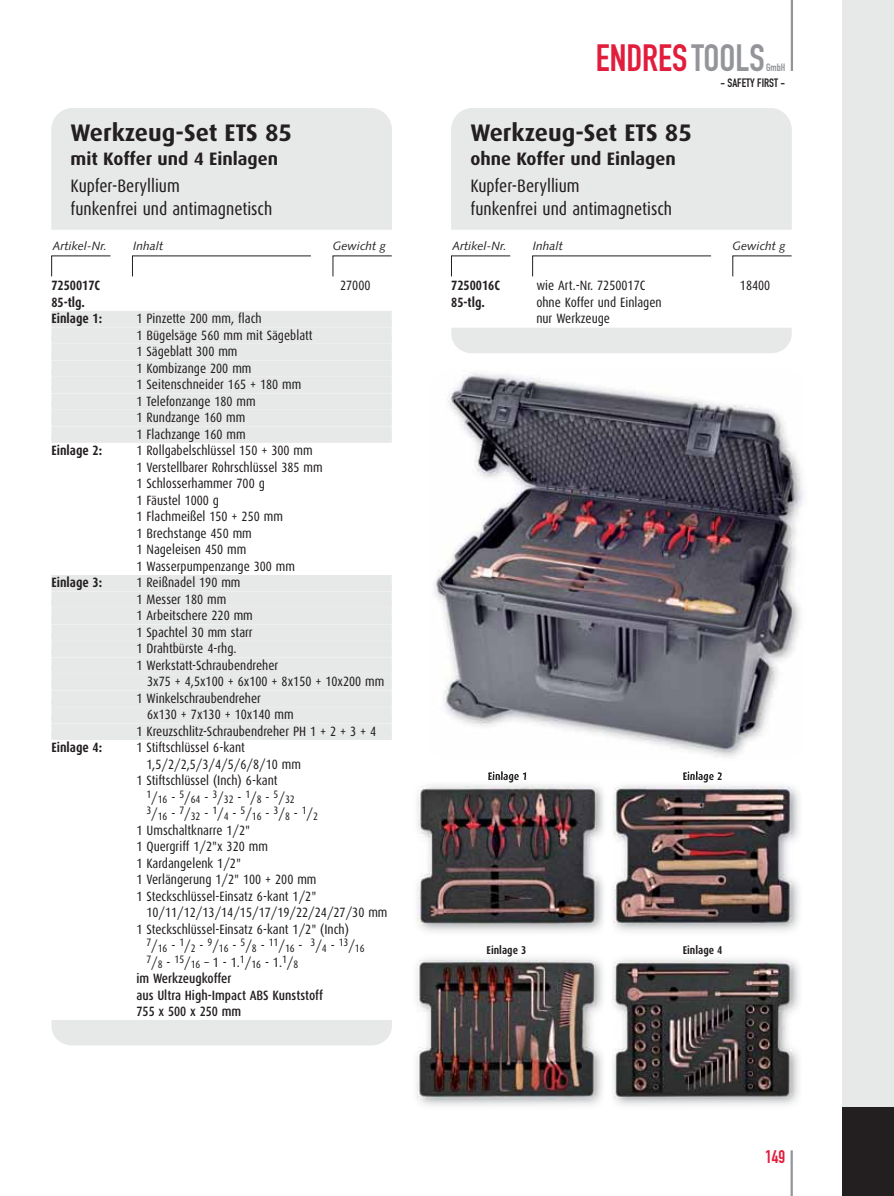
<style>
.page{position:relative;width:894px;height:1196px;background:#fff}
.page>*{position:absolute;margin:0;border:0;box-sizing:border-box;transform-origin:0 0}
.t1{font:37.5px "DIN Engschrift Alternate";color:#e21d3c}
.t2{font:700 24px "Dax";color:#231f20}
.t3{font:18px/22.5px "Dax Condensed";color:#231f20}
.t4{font:700 18px "Dax";color:#231f20}
.t5{font:18px "DIN Engschrift Alternate";color:#e21d3c}
.t6{font:13.5px/16.5px "Dax Condensed";color:#231f20}
.t7{font:500 13.5px/16.5px "Dax Condensed";color:#231f20}
.t8{font:700 13.5px/16.5px "Dax Condensed";color:#231f20}
.t9{font:italic 12px "Syntax";color:#231f20}
.t10{font:12px "DIN Engschrift Alternate";color:#231f20}
.t11{font:700 11.25px "Dax Condensed";color:#231f20}
.t12{font:10.8px/16.5px "Dax Condensed";color:#231f20}
.t13{font:10.5px "DIN Engschrift Alternate";color:#939598}
.s1{font-size:13.5px}
.s2{font-weight:400}
.s3{color:#939598}
</style>
<div class="page">
<div style="left:842px;top:0;width:51px;height:1195px;background:#e7e8e8"></div>
<hr style="left:790px;top:0;width:3px;height:71px;background:#939598">
<hr style="left:790px;top:1150px;width:2px;height:45px;background:#939598">
<div style="left:842px;top:1107px;width:51px;height:88px;background:#231f20"></div>
<svg style="left:451px;top:255px;width:59px;height:22px"></svg>
<svg style="left:532px;top:255px;width:179px;height:22px"></svg>
<svg style="left:732px;top:255px;width:60px;height:22px"></svg>
<div style="left:451px;top:328px;width:340px;height:25px;background:#e7e8e8"></div>
<img style="left:417px;top:776px;width:186px;height:156px">
<img style="left:418px;top:786px;width:178px;height:138px">
<img style="left:615px;top:776px;width:185px;height:156px">
<img style="left:613px;top:786px;width:178px;height:138px">
<img style="left:416px;top:958px;width:384px;height:148px">
<img style="left:417px;top:960px;width:178px;height:138px">
<img style="left:613px;top:961px;width:178px;height:136px">
<svg style="left:51px;top:255px;width:60px;height:22px"></svg>
<svg style="left:132px;top:255px;width:179px;height:22px"></svg>
<svg style="left:332px;top:255px;width:60px;height:22px"></svg>
<div style="left:51px;top:311px;width:341px;height:13px;background:#e7e8e8"></div>
<div style="left:51px;top:320px;width:341px;height:7px;background:#e7e8e8"></div>
<div style="left:51px;top:327px;width:341px;height:14px;background:#e7e8e8"></div>
<div style="left:51px;top:336px;width:341px;height:8px;background:#e7e8e8"></div>
<div style="left:51px;top:344px;width:341px;height:13px;background:#e7e8e8"></div>
<div style="left:51px;top:353px;width:341px;height:7px;background:#e7e8e8"></div>
<div style="left:51px;top:360px;width:341px;height:14px;background:#e7e8e8"></div>
<div style="left:51px;top:369px;width:341px;height:8px;background:#e7e8e8"></div>
<div style="left:51px;top:377px;width:341px;height:13px;background:#e7e8e8"></div>
<div style="left:51px;top:386px;width:341px;height:7px;background:#e7e8e8"></div>
<div style="left:51px;top:393px;width:341px;height:14px;background:#e7e8e8"></div>
<div style="left:51px;top:402px;width:341px;height:8px;background:#e7e8e8"></div>
<div style="left:51px;top:410px;width:341px;height:13px;background:#e7e8e8"></div>
<div style="left:51px;top:419px;width:341px;height:7px;background:#e7e8e8"></div>
<div style="left:51px;top:426px;width:341px;height:14px;background:#e7e8e8"></div>
<div style="left:51px;top:435px;width:341px;height:8px;background:#e7e8e8"></div>
<div style="left:51px;top:575px;width:341px;height:13px;background:#e7e8e8"></div>
<div style="left:51px;top:584px;width:341px;height:7px;background:#e7e8e8"></div>
<div style="left:51px;top:591px;width:341px;height:14px;background:#e7e8e8"></div>
<div style="left:51px;top:600px;width:341px;height:8px;background:#e7e8e8"></div>
<div style="left:51px;top:608px;width:341px;height:13px;background:#e7e8e8"></div>
<div style="left:51px;top:617px;width:341px;height:7px;background:#e7e8e8"></div>
<div style="left:51px;top:624px;width:341px;height:14px;background:#e7e8e8"></div>
<div style="left:51px;top:633px;width:341px;height:8px;background:#e7e8e8"></div>
<div style="left:51px;top:641px;width:341px;height:13px;background:#e7e8e8"></div>
<div style="left:51px;top:650px;width:341px;height:7px;background:#e7e8e8"></div>
<div style="left:51px;top:657px;width:341px;height:14px;background:#e7e8e8"></div>
<div style="left:51px;top:666px;width:341px;height:8px;background:#e7e8e8"></div>
<div style="left:51px;top:674px;width:341px;height:13px;background:#e7e8e8"></div>
<div style="left:51px;top:683px;width:341px;height:7px;background:#e7e8e8"></div>
<div style="left:51px;top:690px;width:341px;height:14px;background:#e7e8e8"></div>
<div style="left:51px;top:699px;width:341px;height:8px;background:#e7e8e8"></div>
<div style="left:51px;top:707px;width:341px;height:13px;background:#e7e8e8"></div>
<div style="left:51px;top:716px;width:341px;height:7px;background:#e7e8e8"></div>
<div style="left:51px;top:723px;width:341px;height:14px;background:#e7e8e8"></div>
<div style="left:51px;top:732px;width:341px;height:8px;background:#e7e8e8"></div>
<div style="left:51px;top:1020px;width:341px;height:25px;background:#e7e8e8"></div>
<img style="left:488px;top:771px;width:38px;height:5px">
<img style="left:683px;top:771px;width:38px;height:5px">
<img style="left:434px;top:372px;width:370px;height:385px">
<h2 class="t2" style="left:71px;top:121px;width:223px">Werkzeug-Set ETS 85</h2>
<h3 class="t4" style="left:71px;top:150px;width:209px">mit Koffer und 4 Einlagen</h3>
<h3 class="t3" style="left:71px;top:176px;width:203px">Kupfer-Beryllium<br>funkenfrei und antimagnetisch</h3>
<p class="t9" style="left:133px;top:239px;width:32px">Inhalt</p>
<p class="t9" style="left:52px;top:239px;width:56px">Artikel-Nr.</p>
<p class="t9" style="left:333px;top:239px;width:54px">Gewicht g</p>
<p class="t8" style="left:51px;top:278px;width:50px">7250017C</p>
<p class="t6" style="left:340px;top:278px;width:32px">27000</p>
<p class="t8" style="left:51px;top:294px;width:52px">85-tlg.<br>Einlage 1:</p>
<p class="t6" style="left:136px;top:311px;width:177px">1 Pinzette 200 mm, flach<br>1 Bügelsäge 560 mm mit Sägeblatt<br>1 Sägeblatt 300 mm<br>1 Kombizange 200 mm<br>1 Seitenschneider 165 + 180 mm<br>1 Telefonzange 180 mm<br>1 Rundzange 160 mm<br>1 Flachzange 160 mm</p>
<p class="t8" style="left:51px;top:443px;width:52px">Einlage 2:</p>
<p class="t6" style="left:136px;top:443px;width:188px">1 Rollgabelschlüssel 150 + 300 mm<br>1 Verstellbarer Rohrschlüssel 385 mm<br>1 Schlosserhammer 700 g<br>1 Fäustel 1000 g<br>1 Flachmeißel 150 + 250 mm<br>1 Brechstange 450 mm<br>1 Nageleisen 450 mm<br>1 Wasserpumpenzange 300 mm</p>
<p class="t8" style="left:51px;top:575px;width:52px">Einlage 3:</p>
<p class="t6" style="left:136px;top:575px;width:105px">1 Reißnadel 190 mm</p>
<p class="t6" style="left:136px;top:591px;width:91px">1 Messer 180 mm</p>
<p class="t6" style="left:136px;top:608px;width:118px">1 Arbeitschere 220 mm</p>
<p class="t6" style="left:136px;top:624px;width:118px">1 Spachtel 30 mm starr</p>
<p class="t6" style="left:136px;top:641px;width:102px">1 Drahtbürste 4-rhg.</p>
<p class="t6" style="left:136px;top:657px;width:143px">1 Werkstatt-Schraubendreher</p>
<p class="t6" style="left:147px;top:674px;width:239px">3x75 + 4,5x100 + 6x100 + 8x150 + 10x200 mm</p>
<p class="t6" style="left:136px;top:690px;width:126px">1 Winkelschraubendreher</p>
<p class="t6" style="left:147px;top:707px;width:148px">6x130 + 7x130 + 10x140 mm</p>
<p class="t6" style="left:136px;top:723px;width:241px">1 Kreuzschlitz-Schraubendreher PH 1 + 2 + 3 + 4</p>
<p class="t8" style="left:51px;top:740px;width:52px">Einlage 4:</p>
<p class="t6" style="left:136px;top:740px;width:110px">1 Stiftschlüssel 6-kant</p>
<p class="t6" style="left:146px;top:756px;width:156px">1,5/2/2,5/3/4/5/6/8/10 mm</p>
<p class="t6" style="left:136px;top:773px;width:143px">1 Stiftschlüssel (Inch) 6-kant</p>
<p class="t12" style="left:146px;top:792px;width:173px">1<span class="s1">/</span>16 <span class="s1">-</span> 5<span class="s1">/</span>64 <span class="s1">-</span> 3<span class="s1">/</span>32 <span class="s1">-</span> 1<span class="s1">/</span>8 <span class="s1">-</span> 5<span class="s1">/</span>32<br>3<span class="s1">/</span>16 <span class="s1">-</span> 7<span class="s1">/</span>32 <span class="s1">-</span> 1<span class="s1">/</span>4 <span class="s1">-</span> 5<span class="s1">/</span>16 <span class="s1">-</span> 3<span class="s1">/</span>8 <span class="s1">-</span> 1<span class="s1">/</span>2</p>
<p class="t6" style="left:136px;top:822px;width:115px">1 Umschaltknarre 1/2"</p>
<p class="t6" style="left:136px;top:839px;width:133px">1 Quergriff 1/2"x 320 mm</p>
<p class="t6" style="left:136px;top:855px;width:106px">1 Kardangelenk 1/2"</p>
<p class="t6" style="left:136px;top:872px;width:181px">1 Verlängerung 1/2" 100 + 200 mm</p>
<p class="t6" style="left:136px;top:888px;width:181px">1 Steckschlüssel-Einsatz 6-kant 1/2"</p>
<p class="t6" style="left:146px;top:905px;width:243px">10/11/12/13/14/15/17/19/22/24/27/30 mm</p>
<p class="t6" style="left:136px;top:921px;width:214px">1 Steckschlüssel-Einsatz 6-kant 1/2" (Inch)</p>
<p class="t12" style="left:146px;top:940px;width:220px">7<span class="s1">/</span>16 <span class="s1">-</span> 1<span class="s1">/</span>2 <span class="s1">-</span> 9<span class="s1">/</span>16 <span class="s1">-</span> 5<span class="s1">/</span>8 <span class="s1">-</span> 11<span class="s1">/</span>16 <span class="s1">-</span> 3<span class="s1">/</span>4 <span class="s1">-</span> 13<span class="s1">/</span>16</p>
<p class="t7" style="left:136px;top:954px;width:188px;text-indent:10px"><sup>7</sup><span class="s2">/</span><sub>8</sub> <span class="s2">-</span> <sup>15</sup><span class="s2">/</span><sub>16</sub> <span class="s2">– 1 - 1.</span><sup>1</sup><span class="s2">/</span><sub>16</sub> <span class="s2">- 1.</span><sup>1</sup><span class="s2">/</span><sub>8<br></sub>im Werkzeugkoffer<br>aus Ultra High-Impact ABS Kunststoff<br>755 x 500 x 250 mm</p>
<h1 class="t1" style="left:595px;top:44px;width:170px">ENDRES <span class="s3">TOOLS</span></h1>
<p class="t13" style="left:766px;top:63px;width:21px">GmbH</p>
<p class="t10" style="left:720px;top:79px;width:66px">- SAFETY FIRST -</p>
<h2 class="t2" style="left:470px;top:121px;width:223px">Werkzeug-Set ETS 85</h2>
<h3 class="t4" style="left:470px;top:150px;width:207px">ohne Koffer und Einlagen</h3>
<h3 class="t3" style="left:470px;top:176px;width:203px">Kupfer-Beryllium<br>funkenfrei und antimagnetisch</h3>
<p class="t9" style="left:533px;top:239px;width:32px">Inhalt</p>
<p class="t9" style="left:452px;top:239px;width:56px">Artikel-Nr.</p>
<p class="t9" style="left:732px;top:239px;width:54px">Gewicht g</p>
<p class="t8" style="left:451px;top:278px;width:50px">7250016C</p>
<p class="t6" style="left:536px;top:278px;width:111px">wie Art.-Nr. 7250017C</p>
<p class="t6" style="left:740px;top:278px;width:32px">18400</p>
<p class="t8" style="left:451px;top:294px;width:35px">85-tlg.</p>
<p class="t6" style="left:536px;top:294px;width:127px">ohne Koffer und Einlagen nur Werkzeuge</p>
<p class="t11" style="left:488px;top:770px;width:41px">Einlage 1</p>
<p class="t11" style="left:682px;top:770px;width:41px">Einlage 2</p>
<p class="t11" style="left:486px;top:944px;width:41px">Einlage 3</p>
<p class="t11" style="left:682px;top:944px;width:41px">Einlage 4</p>
<h3 class="t5" style="left:765px;top:1149px;width:22px">149</h3>
</div>
